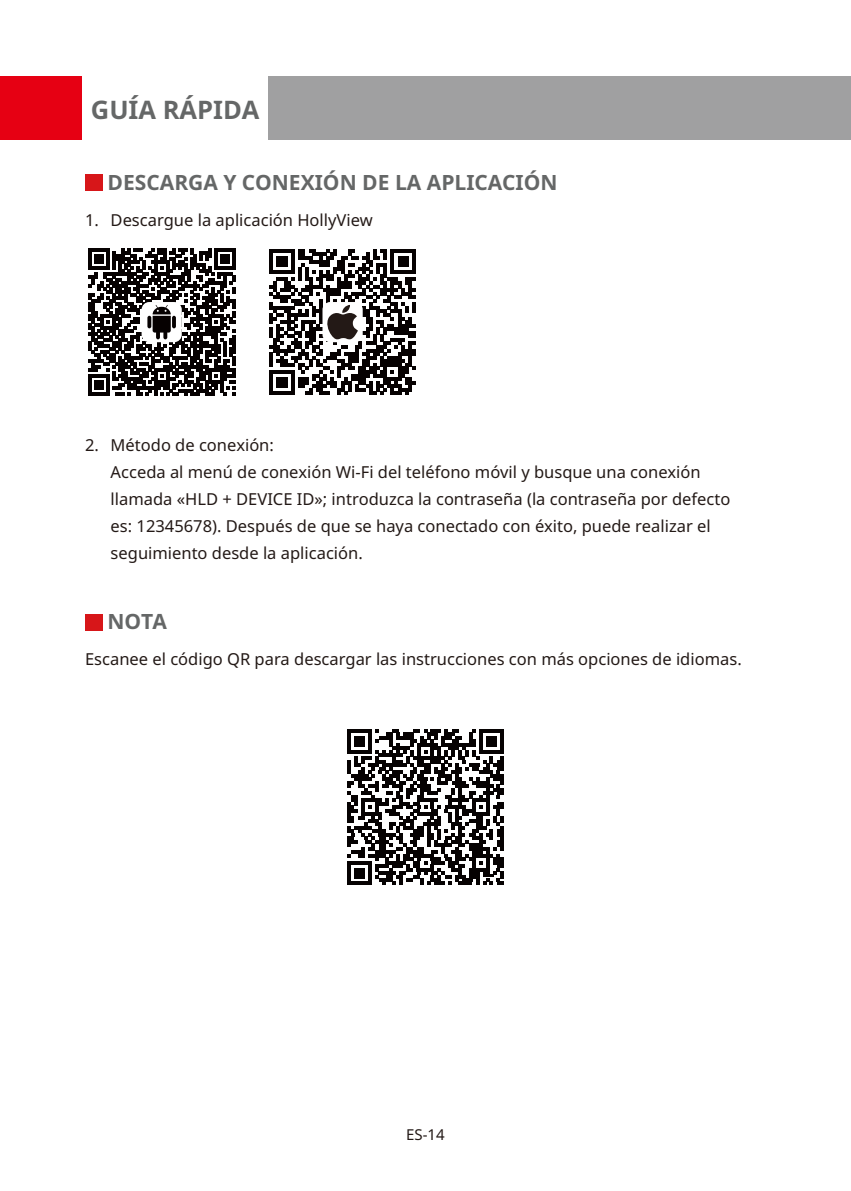
<style>
.page{position:relative;width:851px;height:1191px;background:#fff}
.page>*{position:absolute;margin:0;border:0;box-sizing:border-box;transform-origin:0 0}
.Heading{font:700 25.5px "Noto Sans";color:#656767}
.t1{font:700 21px "Noto Sans";color:#656767}
.Body_5pt{font:16.5px/27px "Noto Sans";color:#231916}
.t2{font:15px "Noto Sans";color:#231916}
</style>
<div class="page">
<div style="left:0;top:77px;width:82px;height:63px;background:#e60013"></div>
<div style="left:104px;top:77px;width:746px;height:63px;background:#a0a0a1"></div>
<div style="left:82px;top:74px;width:186px;height:69px;background:#fff"></div>
<div style="left:85px;top:174px;width:17px;height:17px;background:#d71619"></div>
<svg style="left:88px;top:248px;width:147px;height:148px"></svg>
<svg style="left:269px;top:249px;width:146px;height:146px"></svg>
<div style="left:85px;top:614px;width:17px;height:16px;background:#d71619"></div>
<svg style="left:347px;top:729px;width:156px;height:156px"></svg>
<p class="Heading" style="left:91px;top:92px;width:170px">GUÍA RÁPIDA</p>
<p class="t1" style="left:108px;top:168px;width:451px">DESCARGA Y CONEXIÓN DE LA APLICACIÓN</p>
<p class="Body_5pt" style="left:85px;top:206px;width:289px">1. Descargue la aplicación HollyView</p>
<p class="Body_5pt" style="left:85px;top:431px;width:190px">2. Método de conexión:</p>
<p class="Body_5pt" style="left:111px;top:458px;width:621px">Acceda al menú de conexión Wi-Fi del teléfono móvil y busque una conexión llamada «HLD + DEVICE ID»; introduzca la contraseña (la contraseña por defecto es: 12345678). Después de que se haya conectado con éxito, puede realizar el seguimiento desde la aplicación.</p>
<p class="t1" style="left:108px;top:607px;width:61px">NOTA</p>
<p class="Body_5pt" style="left:85px;top:645px;width:658px">Escanee el código QR para descargar las instrucciones con más opciones de idiomas.</p>
<p class="t2" style="left:406px;top:1124px;width:40px">ES-14</p>
</div>
